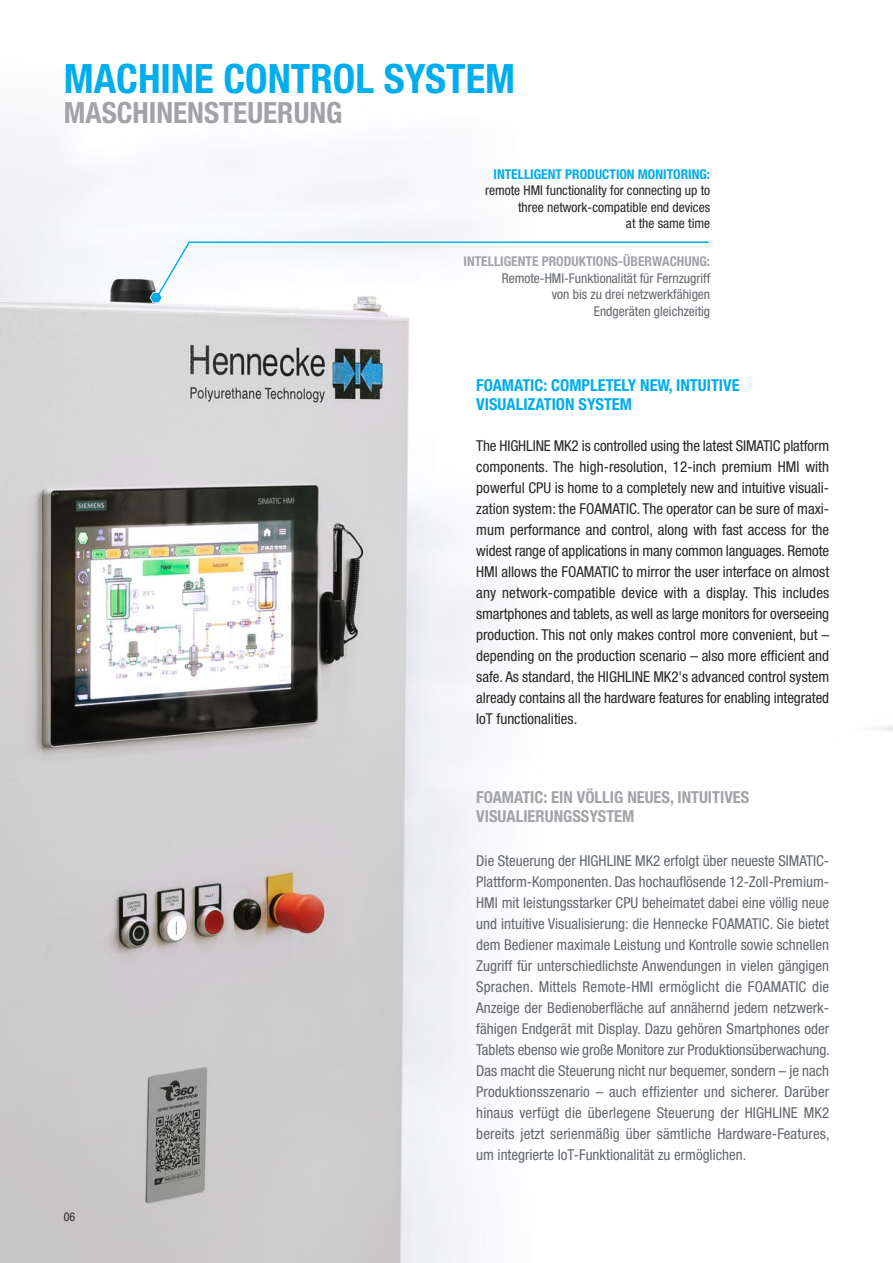
<style>
.page{position:relative;width:893px;height:1263px;background:#fff}
.page>*{position:absolute;margin:0;border:0;box-sizing:border-box;transform-origin:0 0}
.t1{font:700 condensed 40.5px "Helvetica Neue LT Pro";color:#00aded}
.t2{font:700 condensed 29.25px "Helvetica Neue LT Pro";color:#a1a3a7}
.t3{font:700 condensed 16.5px "Helvetica Neue LT Pro";color:#a1a3a7}
.t4{font:700 condensed 16.5px "Helvetica Neue LT Pro";color:#00aded}
.t5{font:condensed 15px/21px "Helvetica Neue LT Pro";letter-spacing:.005em;color:#62666c;text-align:justify}
.t6{font:condensed 15px/21px "Helvetica Neue LT Pro";letter-spacing:-.005em;color:#272526;text-align:justify}
.t7{font:condensed 13.5px "Helvetica Neue LT Pro";color:#62666c}
.t8{font:condensed 13.5px/16.5px "Helvetica Neue LT Pro";color:#272526;text-align:right}
.t9{font:700 condensed 13.5px "Helvetica Neue LT Pro";color:#a1a3a7}
.t10{font:700 condensed 13.5px "Helvetica Neue LT Pro";color:#00aded}
.t11{font:condensed 12px "Helvetica Neue LT Pro";color:#272526}
</style>
<div class="page">
<img style="left:0;top:140px;width:487px;height:1123px">
<svg style="left:150px;top:239px;width:559px;height:64px"></svg>
<p class="t1" style="left:64px;top:64px;width:453px">MACHINE CONTROL SYSTEM</p>
<p class="t2" style="left:64px;top:102px;width:280px">MASCHINENSTEUERUNG</p>
<p class="t10" style="left:494px;top:169px;width:218px">INTELLIGENT PRODUCTION MONITORING:</p>
<p class="t8" style="left:485px;top:183px;width:227px">remote HMI functionality for connecting up to three network-compatible end devices</p>
<p class="t8" style="left:626px;top:216px;width:86px">at the same time</p>
<p class="t9" style="left:464px;top:256px;width:248px">INTELLIGENTE PRODUKTIONS-ÜBERWACHUNG:</p>
<p class="t7" style="left:502px;top:273px;width:210px">Remote-HMI-Funktionalität für Fernzugriff</p>
<p class="t7" style="left:552px;top:289px;width:160px">von bis zu drei netzwerkfähigen</p>
<p class="t7" style="left:594px;top:306px;width:118px">Endgeräten gleichzeitig</p>
<p class="t4" style="left:476px;top:379px;width:265px">FOAMATIC: COMPLETELY NEW, INTUITIVE</p>
<p class="t4" style="left:476px;top:399px;width:157px">VISUALIZATION SYSTEM</p>
<p class="t6" style="left:476px;top:436px;width:354px">The HIGHLINE MK2 is controlled using the latest SIMATIC platform components. The high-resolution, 12-inch premium HMI with powerful CPU is home to a completely new and intuitive visuali&shy;zation system: the FOAMATIC. The operator can be sure of maxi&shy;mum performance and control, along with fast access for the widest range of applications in many common languages. Remote HMI allows the FOAMATIC to mirror the user interface on almost any network-compatible device with a display. This includes smartphones and tablets, as well as large monitors for overseeing production. This not only makes control more convenient, but – depending on the production scenario – also more efficient and safe. As standard, the HIGHLINE MK2's advanced control system already contains all the hardware features for enabling integrated IoT functionalities.</p>
<p class="t11" style="left:64px;top:1213px;width:13px">06</p>
<p class="t3" style="left:476px;top:791px;width:275px">FOAMATIC: EIN VÖLLIG NEUES, INTUITIVES</p>
<p class="t3" style="left:476px;top:810px;width:160px">VISUALIERUNGSSYSTEM</p>
<p class="t5" style="left:476px;top:851px;width:354px">Die Steuerung der HIGHLINE MK2 erfolgt über neueste SIMATIC-Plattform-Komponenten. Das hochauflösende 12-Zoll-Premium-HMI mit leistungsstarker CPU beheimatet dabei eine völlig neue und intuitive Visualisierung: die Hennecke FOAMATIC. Sie bietet dem Bediener maximale Leistung und Kontrolle sowie schnellen</p>
<p class="t5" style="left:476px;top:956px;width:354px">Zugriff für unterschiedlichste Anwendungen in vielen gängigen<br>Sprachen. Mittels Remote-HMI ermöglicht die FOAMATIC die</p>
<p class="t5" style="left:476px;top:998px;width:355px">Anzeige der Bedienoberfläche auf annähernd jedem netzwerk&shy;fähigen Endgerät mit Display. Dazu gehören Smartphones oder Tablets ebenso wie große Monitore zur Produktionsüberwachung.<br>Das macht die Steuerung nicht nur bequemer, sondern – je nach Produktionsszenario – auch effizienter und sicherer. Darüber</p>
<p class="t5" style="left:476px;top:1103px;width:354px">hinaus verfügt die überlegene Steuerung der HIGHLINE MK2</p>
<p class="t5" style="left:476px;top:1124px;width:355px">bereits jetzt serienmäßig über sämtliche Hardware-Features,</p>
<p class="t5" style="left:476px;top:1145px;width:272px">um integrierte IoT-Funktionalität zu ermöglichen.</p>
</div>
